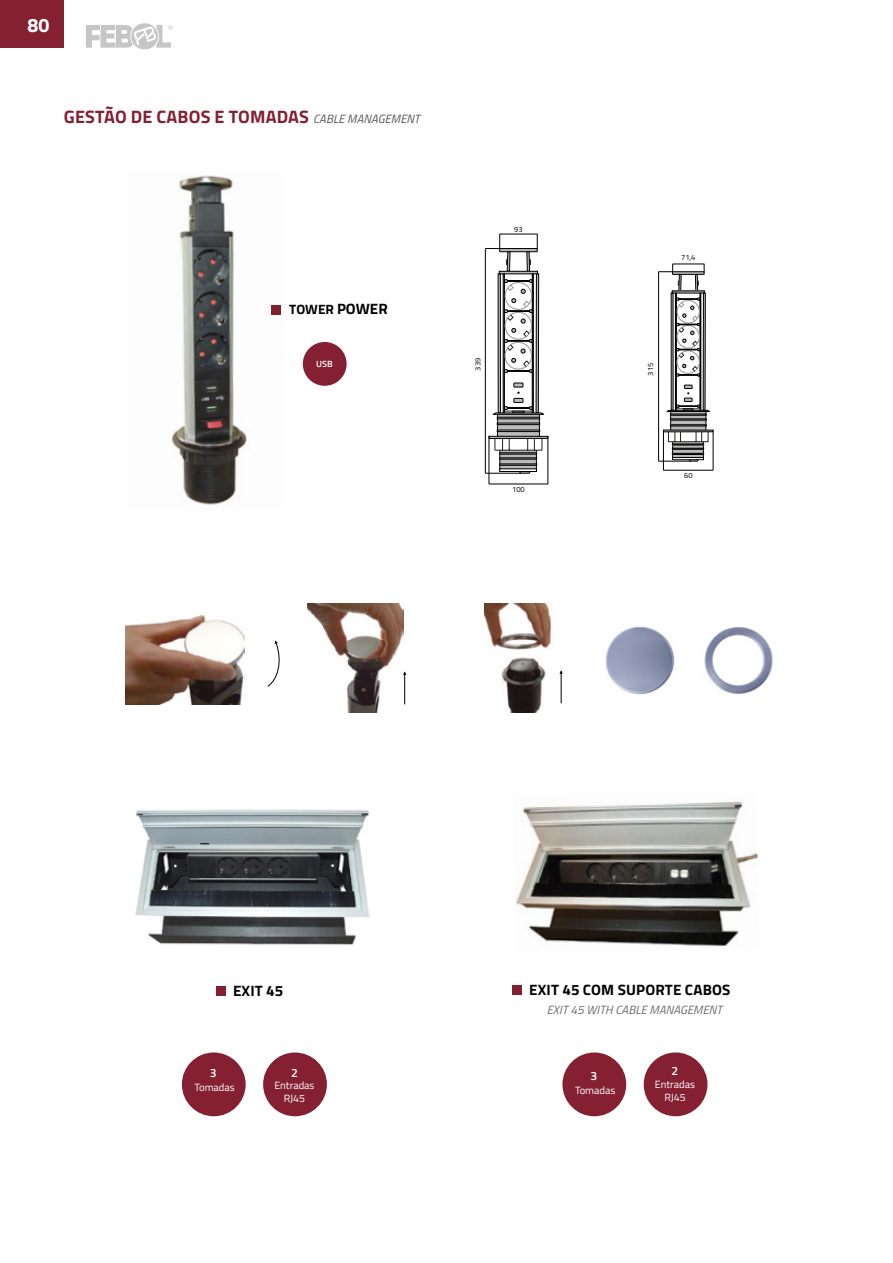
<style>
.page{position:relative;width:893px;height:1263px;background:#fff}
.page>*{position:absolute;margin:0;border:0;box-sizing:border-box;transform-origin:0 0}
.t1{font:700 19.5px "Titillium Web";color:#fff}
.t2{font:700 18px "Titillium Web";letter-spacing:.01em;color:#842032}
.t3{font:700 15px "Titillium Web";letter-spacing:.01em;color:#000}
.t4{font:700 13.5px "Titillium Web";color:#000}
.t5{font:italic 12px "Titillium Web";letter-spacing:.01em;color:#6b6b6a}
.t6{font:600 12px "Titillium Web";color:#fff}
.t7{font:10.5px/12.6px "Titillium Web";color:#fff;text-align:center}
.t8{font:600 9px "Titillium Web";color:#fff}
.t9{font:7.5px "Titillium Web";color:#000}
.s1{font-weight:400;font-style:italic;font-size:12px;color:#575756}
.s2{font-size:15px}
</style>
<div class="page">
<div style="left:0;top:0;width:64px;height:47px;background:#842032"></div>
<svg style="left:86px;top:23px;width:87px;height:27px"></svg>
<div style="left:512px;top:985px;width:10px;height:10px;background:#842032"></div>
<div style="left:216px;top:986px;width:10px;height:10px;background:#842032"></div>
<img style="left:135px;top:809px;width:235px;height:136px">
<img style="left:516px;top:801px;width:242px;height:146px">
<img style="left:171px;top:175px;width:110px;height:330px">
<div style="left:303px;top:342px;width:44px;height:44px;background:#842032;border-radius:50%"></div>
<div style="left:672px;top:272px;width:32px;height:2px;border:1px solid #000"></div>
<div style="left:695px;top:274px;width:3px;height:17px;border:1px solid #000"></div>
<div style="left:671px;top:293px;width:2px;height:117px;border:1px solid #000"></div>
<div style="left:675px;top:293px;width:2px;height:117px;border:1px solid #000"></div>
<div style="left:703px;top:293px;width:2px;height:117px;border:1px solid #000"></div>
<div style="left:700px;top:293px;width:1px;height:117px;border:1px solid #000"></div>
<svg style="left:676px;top:298px;width:24px;height:78px"></svg>
<svg style="left:663px;top:385px;width:50px;height:76px"></svg>
<div style="left:672px;top:457px;width:32px;height:3px;border:1px solid #000"></div>
<hr style="left:673px;top:264px;width:31px;height:1px;background:#000">
<svg style="left:659px;top:264px;width:22px;height:27px"></svg>
<hr style="left:658px;top:272px;width:1px;height:189px;background:#000">
<svg style="left:267px;top:640px;width:13px;height:47px"></svg>
<img style="left:125px;top:615px;width:119px;height:89px">
<img style="left:308px;top:603px;width:96px;height:109px">
<img style="left:484px;top:603px;width:68px;height:109px">
<hr style="left:659px;top:461px;width:32px;height:1px;background:#000">
<hr style="left:404px;top:672px;width:1px;height:32px;background:#000">
<hr style="left:561px;top:671px;width:1px;height:32px;background:#000">
<div style="left:182px;top:1052px;width:64px;height:64px;background:#842032;border-radius:50%"></div>
<div style="left:263px;top:1052px;width:64px;height:64px;background:#842032;border-radius:50%"></div>
<div style="left:562px;top:1052px;width:64px;height:64px;background:#842032;border-radius:50%"></div>
<div style="left:644px;top:1052px;width:63px;height:64px;background:#842032;border-radius:50%"></div>
<div style="left:500px;top:248px;width:37px;height:4px;border:1px solid #000"></div>
<svg style="left:527px;top:252px;width:4px;height:19px"></svg>
<div style="left:499px;top:271px;width:39px;height:3px;border:1px solid #000"></div>
<div style="left:498px;top:274px;width:3px;height:139px;border:1px solid #000"></div>
<div style="left:503px;top:274px;width:2px;height:139px;border:1px solid #000"></div>
<div style="left:536px;top:274px;width:3px;height:139px;border:1px solid #000"></div>
<div style="left:532px;top:274px;width:1px;height:139px;border:1px solid #000"></div>
<svg style="left:504px;top:279px;width:29px;height:94px"></svg>
<svg style="left:489px;top:383px;width:59px;height:90px"></svg>
<div style="left:500px;top:469px;width:37px;height:3px;border:1px solid #000"></div>
<svg style="left:537px;top:234px;width:1px;height:15px"></svg>
<hr style="left:500px;top:234px;width:37px;height:1px;background:#000">
<svg style="left:486px;top:234px;width:24px;height:37px"></svg>
<hr style="left:485px;top:248px;width:1px;height:225px;background:#000">
<hr style="left:485px;top:473px;width:36px;height:1px;background:#000">
<hr style="left:548px;top:436px;width:1px;height:48px;background:#000">
<hr style="left:489px;top:436px;width:1px;height:48px;background:#000">
<hr style="left:489px;top:484px;width:59px;height:1px;background:#000">
<hr style="left:713px;top:431px;width:1px;height:39px;background:#000">
<hr style="left:663px;top:431px;width:1px;height:39px;background:#000">
<hr style="left:663px;top:470px;width:50px;height:1px;background:#000">
<div style="left:271px;top:305px;width:10px;height:9px;background:#842032"></div>
<img style="left:605px;top:626px;width:70px;height:69px">
<img style="left:704px;top:627px;width:69px;height:67px">
<h1 class="t1" style="left:27px;top:11px;width:23px">80</h1>
<h2 class="t2" style="left:64px;top:103px;width:357px">GESTÃO DE CABOS E TOMADAS <span class="s1">CABLE MANAGEMENT</span></h2>
<p class="t4" style="left:289px;top:299px;width:100px">TOWER <span class="s2">POWER</span></p>
<p class="t8" style="left:316px;top:357px;width:18px">USB</p>
<p class="t9" style="left:514px;top:224px;width:10px">93</p>
<p class="t9" style="left:472px;top:370px;width:14px;rotate:-90deg">339</p>
<p class="t9" style="left:512px;top:484px;width:14px">100</p>
<p class="t9" style="left:681px;top:252px;width:16px">71,4</p>
<p class="t9" style="left:645px;top:376px;width:14px;rotate:-90deg">315</p>
<p class="t9" style="left:684px;top:470px;width:10px">60</p>
<h3 class="t3" style="left:233px;top:979px;width:52px">EXIT 45</h3>
<h3 class="t3" style="left:529px;top:978px;width:203px">EXIT 45 COM SUPORTE CABOS</h3>
<p class="t6" style="left:210px;top:1063px;width:8px">3</p>
<p class="t7" style="left:194px;top:1080px;width:42px">Tomadas</p>
<p class="t6" style="left:291px;top:1063px;width:8px">2</p>
<p class="t7" style="left:274px;top:1078px;width:42px">Entradas<br>RJ45</p>
<p class="t5" style="left:547px;top:1001px;width:177px">EXIT 45 WITH CABLE MANAGEMENT</p>
<p class="t6" style="left:590px;top:1066px;width:8px">3</p>
<p class="t7" style="left:575px;top:1083px;width:42px">Tomadas</p>
<p class="t6" style="left:672px;top:1062px;width:8px">2</p>
<p class="t7" style="left:655px;top:1077px;width:42px">Entradas<br>RJ45</p>
</div>
